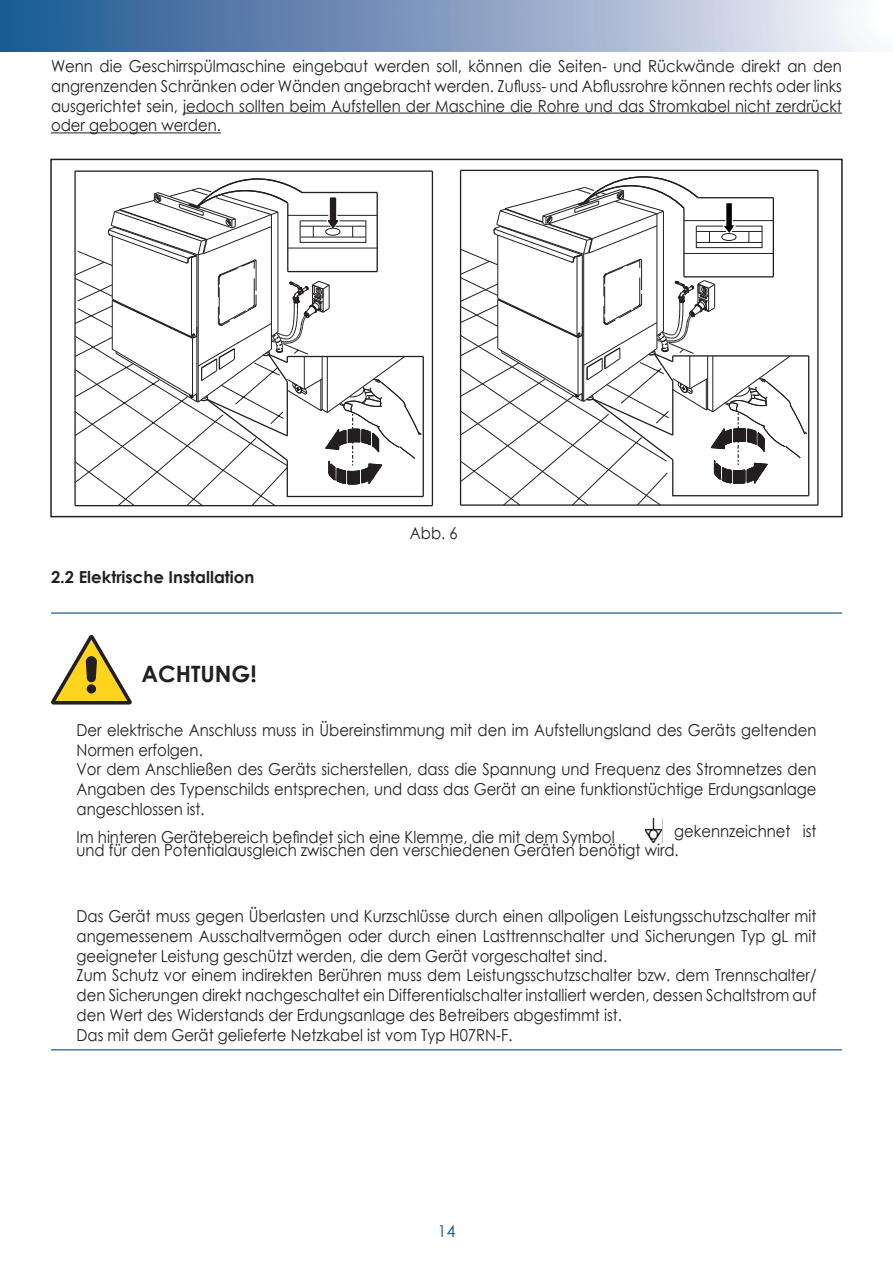
<style>
.page{position:relative;width:893px;height:1263px;background:#fff}
.page>*{position:absolute;margin:0;border:0;box-sizing:border-box;transform-origin:0 0}
.t1{font:700 22.5px "Century Gothic";color:#231f20}
.t2{font:16.5px/19.8px "Century Gothic";color:#231f20;scale:.9 1}
.t3{font:700 16.5px "Century Gothic";color:#231f20}
.t4{font:16.5px "Century Gothic";color:#115a91}
</style>
<div class="page">
<div style="left:0;top:0;width:893px;height:51px;background:linear-gradient(to right,#18508e,#f9f3fa)"></div>
<hr style="left:183px;top:113px;width:659px;height:1px;background:#231f20">
<hr style="left:51px;top:132px;width:170px;height:1px;background:#231f20">
<hr style="left:51px;top:612px;width:791px;height:2px;background:#115a91">
<hr style="left:51px;top:1049px;width:791px;height:1px;background:#115a91">
<svg style="left:76px;top:178px;width:348px;height:320px"></svg>
<hr style="left:287px;top:382px;width:1px;height:54px;background:#231f20">
<hr style="left:287px;top:203px;width:1px;height:69px;background:#231f20">
<hr style="left:288px;top:271px;width:89px;height:1px;background:#231f20">
<hr style="left:377px;top:192px;width:1px;height:80px;background:#231f20">
<hr style="left:302px;top:192px;width:75px;height:1px;background:#231f20">
<hr style="left:432px;top:171px;width:1px;height:335px;background:#231f20">
<hr style="left:75px;top:170px;width:357px;height:2px;background:#231f20">
<hr style="left:74px;top:171px;width:2px;height:335px;background:#231f20">
<hr style="left:75px;top:505px;width:357px;height:1px;background:#231f20">
<hr style="left:461px;top:170px;width:357px;height:1px;background:#231f20">
<hr style="left:460px;top:170px;width:1px;height:335px;background:#231f20">
<hr style="left:817px;top:170px;width:2px;height:335px;background:#231f20">
<hr style="left:461px;top:504px;width:357px;height:2px;background:#231f20">
<svg style="left:460px;top:176px;width:350px;height:330px"></svg>
<div style="left:50px;top:159px;width:793px;height:358px;border:2px solid #231f20"></div>
<svg style="left:51px;top:635px;width:81px;height:69px"></svg>
<img style="left:645px;top:818px;width:17px;height:25px">
<p class="t2" style="left:51px;top:56px;width:880px;text-align:justify">Wenn die Geschirrspülmaschine eingebaut werden soll, können die Seiten- und Rückwände direkt an den angrenzenden Schränken oder Wänden angebracht werden. Zufluss- und Abflussrohre können rechts oder links ausgerichtet sein, jedoch sollten beim Aufstellen der Maschine die Rohre und das Stromkabel nicht zerdrückt oder gebogen werden.</p>
<p class="t3" style="left:51px;top:565px;width:205px">2.2 Elektrische Installation</p>
<p class="t2" style="left:410px;top:523px;width:54px">Abb. 6</p>
<h1 class="t1" style="left:141px;top:656px;width:117px">ACHTUNG!</h1>
<p class="t2" style="left:77px;top:719px;width:824px">Der elektrische Anschluss muss in Übereinstimmung mit den im Aufstellungsland des Geräts geltenden Normen erfolgen.<br>Vor dem Anschließen des Geräts sicherstellen, dass die Spannung und Frequenz des Stromnetzes den Angaben des Typenschilds entsprechen, und dass das Gerät an eine funktionstüchtige Erdungsanlage angeschlossen ist.</p>
<p class="t2" style="left:77px;top:826px;width:599px">Im hinteren Gerätebereich befindet sich eine Klemme, die mit dem Symbol</p>
<p class="t2" style="left:77px;top:820px;width:824px;text-indent:598px">gekennzeichnet ist und für den Potentialausgleich zwischen den verschiedenen Geräten benötigt wird.</p>
<p class="t2" style="left:77px;top:906px;width:824px">Das Gerät muss gegen Überlasten und Kurzschlüsse durch einen allpoligen Leistungsschutzschalter mit angemessenem Ausschaltvermögen oder durch einen Lasttrennschalter und Sicherungen Typ gL mit geeigneter Leistung geschützt werden, die dem Gerät vorgeschaltet sind.<br>Zum Schutz vor einem indirekten Berühren muss dem Leistungsschutzschalter bzw. dem Trennschalter/ den Sicherungen direkt nachgeschaltet ein Differentialschalter installiert werden, dessen Schaltstrom auf den Wert des Widerstands der Erdungsanlage des Betreibers abgestimmt ist.<br>Das mit dem Gerät gelieferte Netzkabel ist vom Typ H07RN-F.</p>
<p class="t4" style="left:437px;top:1219px;width:20px">14</p>
</div>
